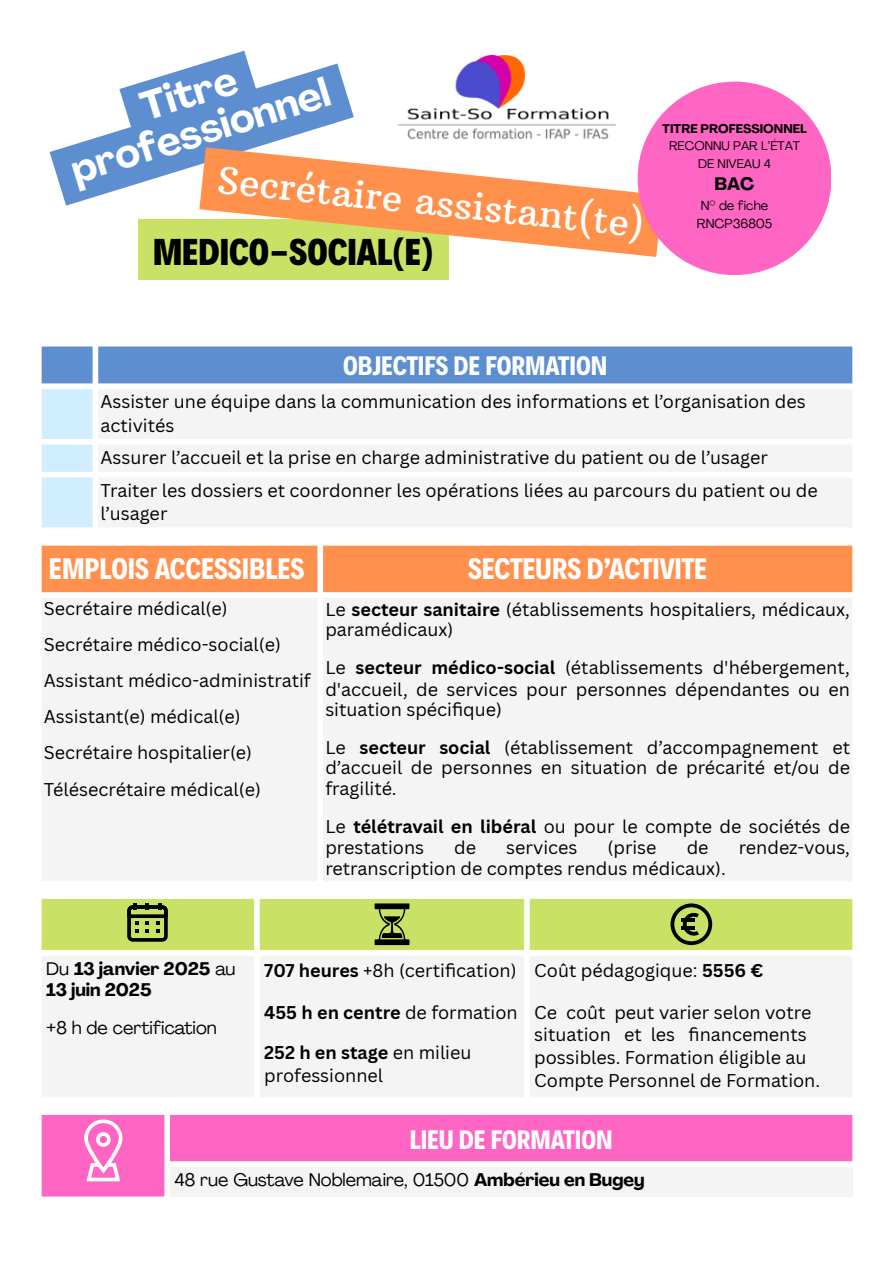
<style>
.page{position:relative;width:894px;height:1263px;background:#fff}
.page>*{position:absolute;margin:0;border:0;box-sizing:border-box;transform-origin:0 0}
.t1{font:700 39.9px/39.6px "Agrandir";color:#fff;text-align:center}
.t2{font:37.8px "Arbutus Slab";color:#fff}
.t3{font:800 37.8px "Decalotype";color:#000}
.t4{font:700 30px "Decalotype";letter-spacing:-.005em;color:#fff}
.t5{font:700 27px "Decalotype";color:#fff}
.t6{font:18px/20.2px "Canva Sans";color:#000}
.t7{font:18px "Agrandir";color:#000}
.t8{font:700 18px/21.3px "Agrandir";color:#000}
.t9{font:700 18px "Canva Sans";color:#000}
.t10{font:700 17.85px "Agrandir";color:#000}
.t11{font:12.9px "Agrandir";color:#000}
.t12{font:700 12.45px/17px "Agrandir";color:#000;text-align:center}
.t13{font:12.45px "Agrandir";color:#000}
.s1{font-weight:400}
.s2{font-weight:700}
</style>
<div class="page">
<div style="left:138px;top:219px;width:310px;height:61px;background:#c9e265"></div>
<svg style="left:49px;top:50px;width:305px;height:156px;fill:#5d8fd0"></svg>
<svg style="left:199px;top:147px;width:459px;height:110px;fill:#ff914d"></svg>
<div style="left:637px;top:82px;width:194px;height:193px;background:#ff66c4;border-radius:50%"></div>
<img style="left:390px;top:55px;width:236px;height:96px">
<div style="left:42px;top:346px;width:810px;height:37px;background:#5d8fd0"></div>
<svg style="left:42px;top:389px;width:51px;height:138px;background:#d5efff"></svg>
<svg style="left:99px;top:389px;width:753px;height:138px;fill:#f4f4f4"></svg>
<div style="left:42px;top:546px;width:810px;height:46px;background:#ff904d"></div>
<div style="left:42px;top:598px;width:810px;height:283px;background:#f4f4f4"></div>
<div style="left:42px;top:956px;width:810px;height:141px;background:#f4f4f4"></div>
<div style="left:42px;top:899px;width:810px;height:51px;background:#c9e265"></div>
<hr style="left:680px;top:926px;width:14px;height:4px;background:#000">
<hr style="left:680px;top:919px;width:14px;height:3px;background:#000">
<svg style="left:42px;top:1115px;width:810px;height:81px;background:#ff75c9"></svg>
<div style="left:170px;top:1167px;width:682px;height:29px;background:#f4f4f4"></div>
<svg style="left:84px;top:1119px;width:38px;height:62px"></svg>
<p class="t1" style="left:56px;top:117px;width:270px;rotate:-17deg">Titre professionnel</p>
<p class="t2" style="left:220px;top:156px;width:430px;rotate:6deg">Secrétaire assistant(te)</p>
<p class="t3" style="left:153px;top:226px;width:281px">MEDICO-SOCIAL(E)</p>
<p class="t12" style="left:662px;top:122px;width:146px">TITRE PROFESSIONNEL<br><span class="s1">RECONNU PAR L’ÉTAT</span></p>
<p class="t13" style="left:698px;top:158px;width:74px">DE NIVEAU 4</p>
<p class="t10" style="left:714px;top:176px;width:41px">BAC</p>
<p class="t11" style="left:700px;top:200px;width:69px">N° de fiche</p>
<p class="t11" style="left:696px;top:218px;width:77px">RNCP36805</p>
<p class="t5" style="left:343px;top:347px;width:265px">OBJECTIFS DE FORMATION</p>
<p class="t6" style="left:100px;top:389px;width:706px;line-height:23.7px">Assister une équipe dans la communication des informations et l’organisation des activités</p>
<p class="t6" style="left:100px;top:447px;width:668px">Assurer l’accueil et la prise en charge administrative du patient ou de l’usager</p>
<p class="t6" style="left:100px;top:478px;width:718px;line-height:23.7px">Traiter les dossiers et coordonner les opérations liées au parcours du patient ou de l’usager</p>
<p class="t4" style="left:49px;top:549px;width:257px">EMPLOIS ACCESSIBLES</p>
<p class="t4" style="left:468px;top:549px;width:241px">SECTEURS D’ACTIVITE</p>
<p class="t6" style="left:44px;top:598px;width:185px">Secrétaire médical(e)</p>
<p class="t6" style="left:44px;top:634px;width:238px">Secrétaire médico-social(e)</p>
<p class="t6" style="left:44px;top:670px;width:268px">Assistant médico-administratif</p>
<p class="t6" style="left:44px;top:706px;width:198px">Assistant(e) médical(e)</p>
<p class="t6" style="left:44px;top:742px;width:210px">Secrétaire hospitalier(e)</p>
<p class="t6" style="left:44px;top:779px;width:218px">Télésecrétaire médical(e)</p>
<p class="t6" style="left:325px;top:599px;width:526px">Le <span class="s2">secteur sanitaire</span> (établissements hospitaliers, médicaux, paramédicaux)</p>
<p class="t6" style="left:325px;top:657px;width:526px;line-height:20.9px;text-align:justify">Le <span class="s2">secteur médico-social</span> (établissements d'hébergement, d'accueil, de services pour personnes dépendantes ou en situation spécifi que)</p>
<p class="t6" style="left:325px;top:737px;width:526px;text-align:justify">Le <span class="s2">secteur social</span> (établissement d’accompagnement et d’accueil de personnes en situation de précarité et/ou de fragilité.</p>
<p class="t6" style="left:325px;top:815px;width:526px;line-height:21.3px">Le <span class="s2">télétravail en libéral</span> ou pour le compte de sociétés de prestations</p>
<p class="t6" style="left:454px;top:837px;width:23px">de</p>
<p class="t6" style="left:506px;top:837px;width:73px">services</p>
<p class="t6" style="left:607px;top:837px;width:51px">(prise</p>
<p class="t6" style="left:686px;top:837px;width:23px">de</p>
<p class="t6" style="left:738px;top:837px;width:113px">rendez-vous,</p>
<p class="t6" style="left:325px;top:857px;width:402px">retranscription de comptes rendus médicaux).</p>
<p class="t8" style="left:46px;top:959px;width:191px"><span class="s1">Du</span> 13 janvier 2025 <span class="s1">au<br></span>13 juin 2025</p>
<p class="t7" style="left:46px;top:1021px;width:172px">+8 h de certification</p>
<h1 class="t6" style="left:264px;top:960px;width:254px"><span class="s2">707 heures</span> +8h (certifi cation)</h1>
<h1 class="t9" style="left:264px;top:999px;width:255px">455 h en centre <span class="s1">de formation</span></h1>
<h1 class="t6" style="left:264px;top:1041px;width:209px;line-height:22.5px"><span class="s2">252 h en stage</span> en milieu professionnel</h1>
<p class="t6" style="left:534px;top:960px;width:230px">Coût pédagogique: <span class="s2">5556 €</span></p>
<p class="t6" style="left:534px;top:1000px;width:287px;line-height:23px">Ce coût peut varier selon votre situation et les fi nancements possibles. Formation éligible au<br>Compte Personnel de Formation.</p>
<p class="t5" style="left:409px;top:1121px;width:204px">LIEU DE FORMATION</p>
<p class="t7" style="left:174px;top:1172px;width:471px">48 rue Gustave Noblemaire, 01500 <span class="s2">Ambérieu en Bugey</span></p>
</div>
